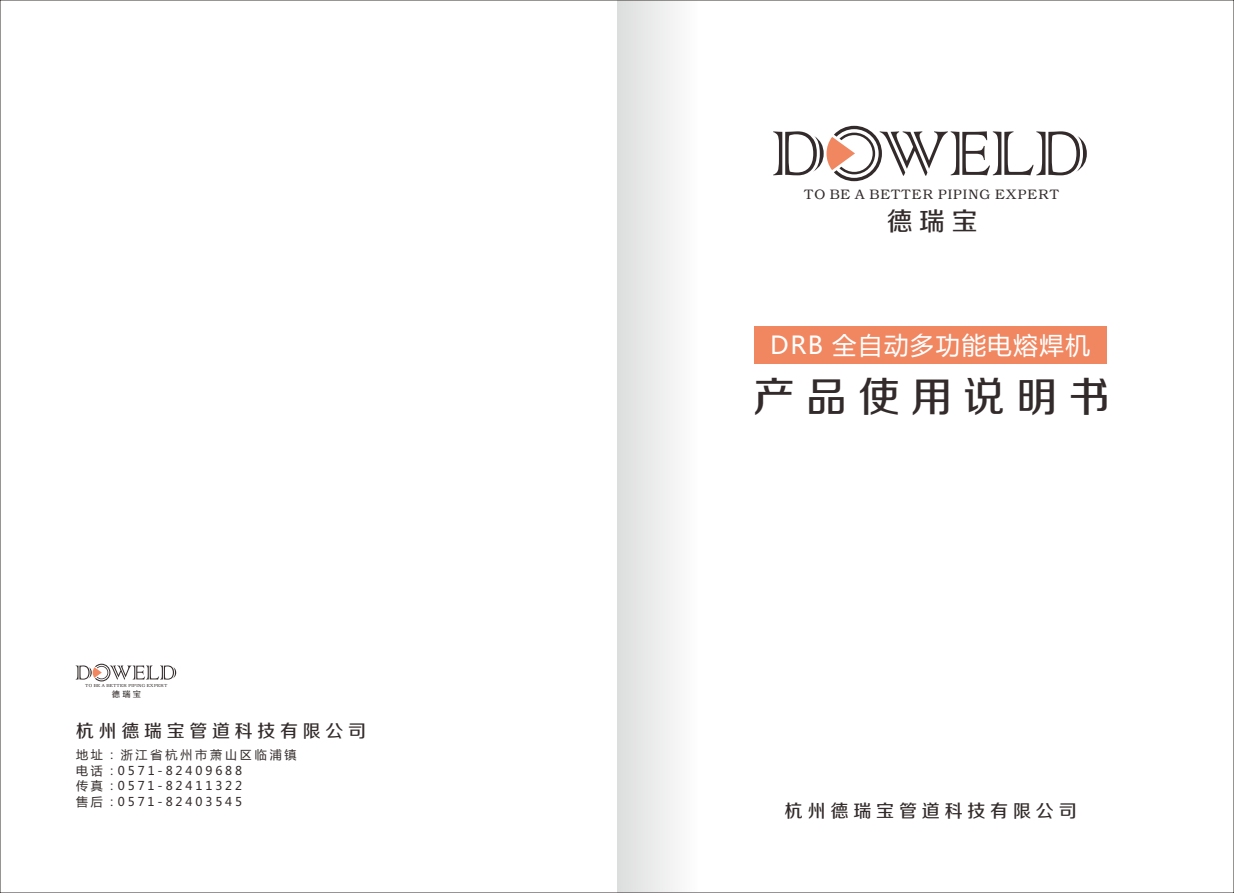
<style>
.page{position:relative;width:1234px;height:893px;background:#fff}
.page>*{position:absolute;margin:0;border:0;box-sizing:border-box;transform-origin:0 0}
.t1{font:41.4px "FZZZHUNHJW GB1 0";letter-spacing:.265em;color:#332b2b}
.t2{font:25.65px "FZZZHUNHJW GB1 0";color:#332b2b}
.t3{font:24.45px "Microsoft Ya Hei";letter-spacing:.06em;color:#fff}
.t4{font:18px "FZZZHUNHJW GB1 0";letter-spacing:.265em;color:#332b2b}
.t5{font:17.85px "FZZZHUNHJW GB1 0";letter-spacing:.265em;color:#332b2b}
.t6{font:13.65px "Angleterre";letter-spacing:.06em;color:#332b2b}
.t7{font:12px/15.9px "Microsoft Ya Hei";letter-spacing:.24em;color:#332b2b}
.t8{font:8.25px "FZZZHUNHJW GB1 0";color:#332b2b}
.t9{font:4.35px "Angleterre";letter-spacing:.06em;color:#332b2b}
</style>
<div class="page">
<div style="left:617px;top:0;width:80px;height:893px;background:linear-gradient(to right,#dcdddd,#fdfdfd)"></div>
<div style="left:753px;top:326px;width:353px;height:38px;background:#f08761"></div>
<svg style="left:773px;top:126px;width:313px;height:55px"></svg>
<svg style="left:76px;top:664px;width:100px;height:17px"></svg>
<p class="t9" style="left:85px;top:683px;width:83px">TO BE A BETTER PIPING EXPERT</p>
<p class="t8" style="left:112px;top:690px;width:31px">德瑞宝</p>
<h3 class="t5" style="left:76px;top:721px;width:291px">杭州德瑞宝管道科技有限公司</h3>
<p class="t7" style="left:76px;top:747px;width:222px">地址：浙江省杭州市萧山区临浦镇电话：0571-82409688<br>传真：0571-82411322<br>售后：0571-82403545</p>
<p class="t6" style="left:804px;top:186px;width:256px">TO BE A BETTER PIPING EXPERT</p>
<h2 class="t2" style="left:886px;top:208px;width:92px">德瑞宝</h2>
<h3 class="t3" style="left:770px;top:334px;width:321px">DRB 全自动多功能电熔焊机</h3>
<h1 class="t1" style="left:753px;top:374px;width:358px">产品使用说明书</h1>
<h3 class="t4" style="left:784px;top:801px;width:293px">杭州德瑞宝管道科技有限公司</h3>
</div>
